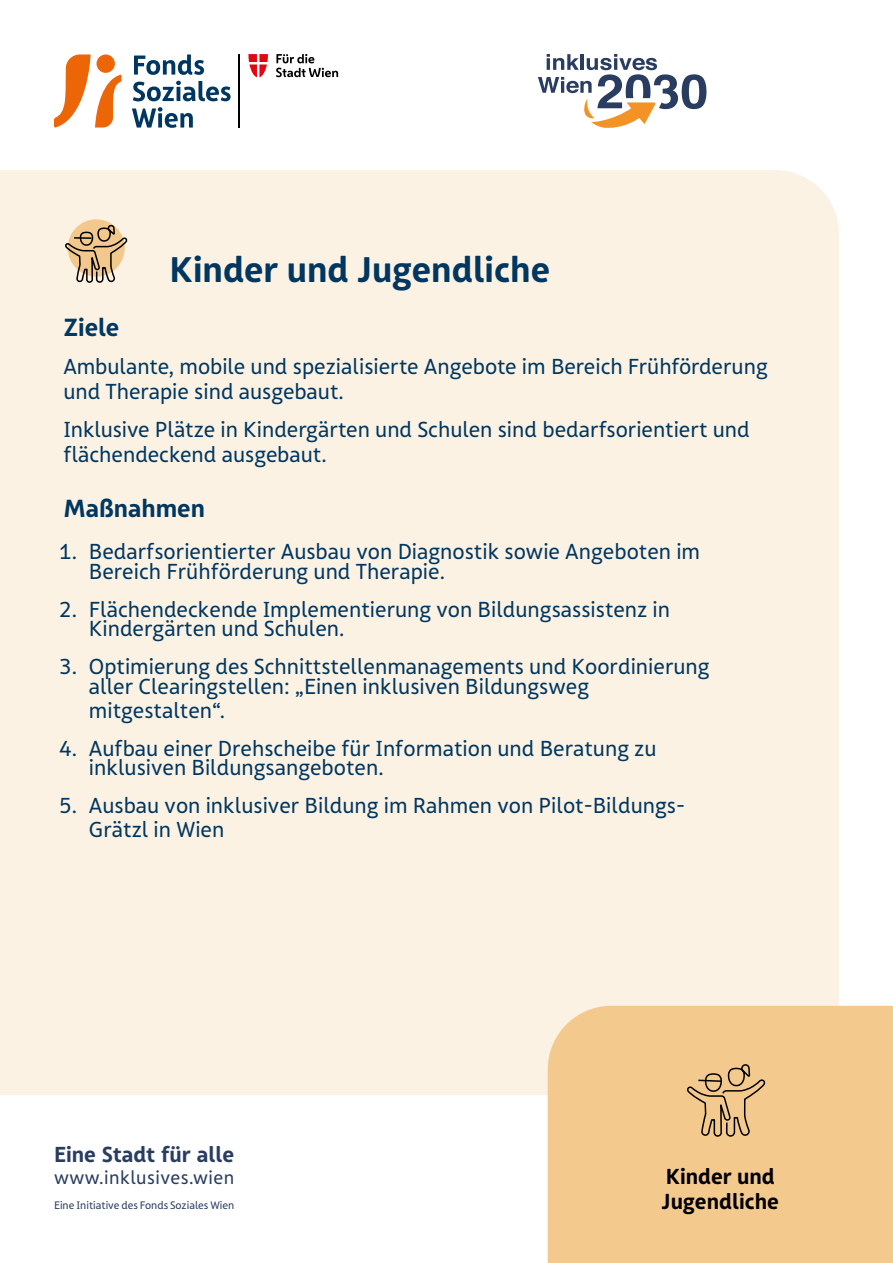
<style>
.page{position:relative;width:893px;height:1263px;background:#fff}
.page>*{position:absolute;margin:0;border:0;box-sizing:border-box;transform-origin:0 0}
.t1{font:700 34.5px "FSW Sans";color:#003761}
.t2{font:700 24px "FSW Sans";color:#003761}
.fließtext{font:21px/19.5px "FSW Sans";color:#003761}
.t3{font:21px/24.2px "FSW Sans";color:#003761}
.Thema_Name{font:700 21px "FSW Sans";color:#000}
.t4{font:700 21px "FSW Sans";color:#293d61}
.t5{font:18px "FSW Sans";letter-spacing:.03em;color:#293d61}
.t6{font:10.5px "FSW Sans";color:#293d61}
.s1{font-style:inherit}
</style>
<div class="page">
<hr style="left:239px;top:54px;width:1px;height:74px;background:#000">
<svg style="left:248px;top:54px;width:20px;height:23px"></svg>
<svg style="left:276px;top:54px;width:62px;height:23px"></svg>
<svg style="left:54px;top:54px;width:67px;height:74px"></svg>
<svg style="left:134px;top:54px;width:70px;height:21px"></svg>
<svg style="left:133px;top:81px;width:98px;height:20px"></svg>
<svg style="left:132px;top:107px;width:61px;height:21px"></svg>
<svg style="left:538px;top:54px;width:168px;height:74px"></svg>
<div style="left:0;top:170px;width:839px;height:925px;background:#fcf2e3"></div>
<div style="left:548px;top:1006px;width:345px;height:257px;background:#f3c98e"></div>
<svg style="left:685px;top:1019px;width:82px;height:119px;background:#dfb882"></svg>
<svg style="left:64px;top:180px;width:65px;height:104px;background:#e1ceb3"></svg>
<h1 class="t1" style="left:170px;top:247px;width:382px">Kinder und Jugendliche</h1>
<h2 class="t2" style="left:63px;top:312px;width:58px">Ziele</h2>
<p class="fließtext" style="left:63px;top:354px;width:706px;line-height:25.2px">Ambulante, mobile und spezialisierte Angebote im Bereich Frühförderung und Therapie sind ausgebaut.</p>
<p class="fließtext" style="left:63px;top:417px;width:688px;line-height:25.2px">Inklusive Plätze in Kindergärten und Schulen sind bedarfsorientiert und flächendeckend ausgebaut.</p>
<h2 class="t2" style="left:63px;top:493px;width:143px">Maßnahmen</h2>
<p class="fließtext" style="left:89px;top:542px;width:613px;text-indent:-30px"><span class="s1">1.</span> Bedarfsorientierter Ausbau von Diagnostik sowie Angeboten im<br>Bereich Frühförderung und Therapie.</p>
<p class="fließtext" style="left:89px;top:599px;width:583px;text-indent:-30px"><span class="s1">2.</span> Flächendeckende Implementierung von Bildungsassistenz in<br>Kindergärten und Schulen.</p>
<p class="fließtext" style="left:89px;top:657px;width:622px;text-indent:-30px"><span class="s1">3.</span> Optimierung des Schnittstellenmanagements und Koordinierung aller Clearingstellen: „Einen inklusiven Bildungsweg</p>
<p class="fließtext" style="left:89px;top:701px;width:138px">mitgestalten“.</p>
<p class="fließtext" style="left:89px;top:739px;width:569px;text-indent:-30px"><span class="s1">4.</span> Aufbau einer Drehscheibe für Information und Beratung zu inklusiven Bildungsangeboten.</p>
<p class="t3" style="left:89px;top:794px;width:598px;text-indent:-30px">5. Ausbau von inklusiver Bildung im Rahmen von Pilot-Bildungs-<br>Grätzl in Wien</p>
<p class="t4" style="left:54px;top:1141px;width:182px">Eine Stadt für alle</p>
<p class="t5" style="left:54px;top:1166px;width:182px">www.inklusives.wien</p>
<p class="t6" style="left:54px;top:1199px;width:182px">Eine Initiative des Fonds Soziales Wien</p>
<p class="Thema_Name" style="left:666px;top:1163px;width:111px">Kinder und</p>
<p class="Thema_Name" style="left:662px;top:1188px;width:119px">Jugendliche</p>
</div>
